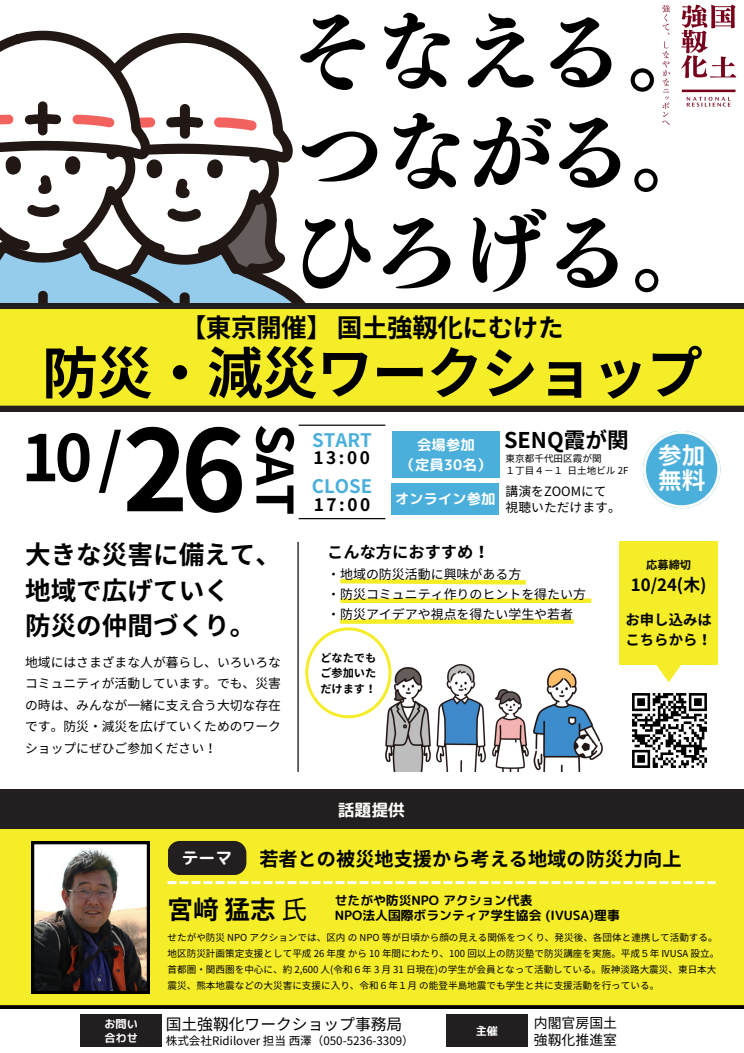
<style>
.page{position:relative;width:744px;height:1053px;background:#fff}
.page>*{position:absolute;margin:0;border:0;box-sizing:border-box;transform-origin:0 0}
.t1{font:700 111.92px "Noto Sans JP";color:#000}
.t2{font:88px/100.2px "TEST UD Mincho B";letter-spacing:.07em;color:#000;text-align:justify}
.t3{font:700 64px "Noto Sans JP";color:#000}
.t4{font:700 56px "Noto Sans JP";letter-spacing:-.02em;color:#000}
.t5{font:700 50px "Noto Sans JP";color:#000}
.t6{font:700 25.6px/35.7px "Noto Sans JP";color:#000}
.t7{font:700 25.6px "Noto Sans JP";letter-spacing:-.02em;color:#000}
.t8{font:700 23.64px/24.8px "Noto Sans JP";color:#fff}
.t9{font:700 21.64px "Noto Sans JP";color:#000}
.t10{font:700 19.2px "Noto Sans JP";color:#000}
.t11{font:700 18.64px "Noto Sans JP";color:#4aafdb}
.t12{font:700 17.2px "Noto Sans JP";letter-spacing:.15em;color:#000}
.t13{font:700 16.8px "Noto Sans JP";color:#000}
.t14{font:16.8px "rounded mplus 1 p bold";color:#fbfcf8}
.t15{font:16.8px "rounded mplus 1 p bold";color:#fff}
.t16{font:700 16.24px "Noto Sans JP";color:#000}
.t17{font:15.76px "Noto Sans JP";color:#000}
.t18{font:14.4px "rounded mplus 1 p bold";color:#fff}
.t19{font:700 14.4px "Noto Sans JP";color:#000}
.t20{font:13.88px "Noto Sans JP";color:#000}
.t21{font:12.96px "Noto Sans JP";color:#000}
.t22{font:12.8px/21.6px "Noto Sans JP";color:#000;text-align:justify}
.t23{font:12.8px "rounded mplus 1 p bold";color:#000}
.t24{font:11.6px "Noto Sans JP";color:#000}
.t25{font:700 11.2px "Noto Sans JP";color:#000}
.t26{font:11.2px "rounded mplus 1 p bold";color:#fff}
.t27{font:9.6px/16.2px "Noto Sans JP";color:#000}
.s1{font-weight:400}
</style>
<div class="page">
<svg style="left:0;top:31px;width:306px;height:272px"></svg>
<svg style="left:0;top:303px;width:744px;height:108px;background:#ded726"></svg>
<svg style="left:643px;top:431px;width:77px;height:77px"></svg>
<hr style="left:299px;top:424px;width:86px;height:2px;background:#000">
<div style="left:0;top:829px;width:744px;height:179px;background:#f5ed27"></div>
<div style="left:0;top:789px;width:744px;height:40px;background:#231f20"></div>
<svg style="left:168px;top:881px;width:547px;height:3px"></svg>
<div style="left:168px;top:840px;width:78px;height:35px;background:#231f20;border-radius:12px"></div>
<div style="left:80px;top:1014px;width:82px;height:33px;background:#231f20"></div>
<div style="left:446px;top:1013px;width:82px;height:33px;background:#231f20"></div>
<img style="left:31px;top:841px;width:119px;height:152px">
<hr style="left:299px;top:518px;width:86px;height:1px;background:#000">
<div style="left:392px;top:431px;width:108px;height:47px;background:#4aafdb"></div>
<div style="left:392px;top:483px;width:107px;height:31px;background:#4aafdb"></div>
<hr style="left:297px;top:542px;width:2px;height:229px;background:#000">
<img style="left:533px;top:668px;width:69px;height:103px">
<img style="left:493px;top:689px;width:35px;height:82px">
<img style="left:437px;top:664px;width:48px;height:107px">
<img style="left:385px;top:667px;width:46px;height:105px">
<img style="left:632px;top:693px;width:75px;height:75px">
<svg style="left:620px;top:542px;width:97px;height:140px;background:#f6ee3d"></svg>
<svg style="left:305px;top:627px;width:86px;height:91px"></svg>
<img style="left:662px;top:4px;width:75px;height:121px">
<svg style="left:340px;top:578px;width:186px;height:7px"></svg>
<div style="left:340px;top:598px;width:251px;height:5px;background:#f5ed27"></div>
<svg style="left:340px;top:619px;width:234px;height:4px"></svg>
<p class="t2" style="left:293px;top:1px;width:383px">そなえる。つながる。ひろげる。</p>
<p class="t7" style="left:181px;top:307px;width:384px">【東京開催】国土強靱化にむけた</p>
<p class="t4" style="left:42px;top:328px;width:662px">防災・減災ワークショップ</p>
<p class="t3" style="left:21px;top:407px;width:103px">10/</p>
<h5 class="t1" style="left:122px;top:381px;width:126px">26</h5>
<p class="t5" style="left:314px;top:424px;width:93px;rotate:90deg">SAT</p>
<p class="t6" style="left:25px;top:535px;width:257px">大きな災害に備えて、地域で広げていく<br>防災の仲間づくり。</p>
<p class="t22" style="left:25px;top:650px;width:257px">地域にはさまざまな人が暮らし、いろいろなコミュニティが活動しています。でも、災害の時は、みんなが一緒に支え合う大切な存在です。防災・減災を広げていくためのワークショップにぜひご参加ください！</p>
<p class="t11" style="left:312px;top:425px;width:61px">START</p>
<p class="t11" style="left:312px;top:471px;width:62px">CLOSE</p>
<p class="t12" style="left:313px;top:444px;width:58px">13:00</p>
<p class="t12" style="left:314px;top:491px;width:58px">17:00</p>
<h2 class="t18" style="left:417px;top:434px;width:59px">会場参加</h2>
<h3 class="t18" style="left:401px;top:454px;width:92px">（定員30名）</h3>
<h6 class="t18" style="left:395px;top:488px;width:102px">オンライン参加</h6>
<p class="t9" style="left:504px;top:423px;width:126px">SENQ霞が関</p>
<p class="t22" style="left:506px;top:479px;width:103px">講演をZOOMにて</p>
<p class="t22" style="left:506px;top:495px;width:117px">視聴いただけます。</p>
<p class="t27" style="left:506px;top:450px;width:98px">東京都千代田区霞が関</p>
<p class="t27" style="left:506px;top:461px;width:124px">１丁目４−１日土地ビル 2F</p>
<p class="t8" style="left:658px;top:441px;width:49px">参加無料</p>
<p class="t16" style="left:327px;top:539px;width:164px">こんな方におすすめ！</p>
<p class="t21" style="left:327px;top:564px;width:194px">・地域の防災活動に興味がある方</p>
<p class="t21" style="left:327px;top:584px;width:259px">・防災コミュニティ作りのヒントを得たい方</p>
<p class="t21" style="left:327px;top:604px;width:247px">・防災アイデアや視点を得たい学生や若者</p>
<p class="t25" style="left:320px;top:648px;width:57px">どなたでも</p>
<p class="t25" style="left:320px;top:664px;width:57px">ご参加いた</p>
<p class="t25" style="left:320px;top:679px;width:57px">だけます！</p>
<p class="t25" style="left:646px;top:556px;width:46px">応募締切</p>
<p class="t13" style="left:631px;top:571px;width:77px">10/24(木)</p>
<p class="t19" style="left:626px;top:608px;width:88px">お申し込みは</p>
<p class="t19" style="left:626px;top:628px;width:88px">こちらから！</p>
<h1 class="t14" style="left:338px;top:797px;width:69px">話題提供</h1>
<p class="t26" style="left:104px;top:1016px;width:35px">お問い</p>
<p class="t26" style="left:104px;top:1029px;width:35px">合わせ</p>
<p class="t10" style="left:259px;top:843px;width:424px">若者との被災地支援から考える地域の防災力向上</p>
<p class="t6" style="left:168px;top:890px;width:139px">宮﨑猛志<span class="s1">氏</span></p>
<p class="t23" style="left:335px;top:891px;width:199px">せたがや防災NPO アクション代表</p>
<p class="t15" style="left:182px;top:846px;width:52px">テーマ</p>
<p class="t23" style="left:335px;top:906px;width:287px">NPO法人国際ボランティア学生協会 (IVUSA)理事</p>
<p class="t27" style="left:168px;top:928px;width:553px">せたがや防災 NPO アクションでは、区内の NPO 等が日頃から顔の見える関係をつくり、発災後、各団体と連携して活動する。地区防災計画策定支援として平成 26 年度から 10 年間にわたり、100 回以上の防災塾で防災講座を実施。平成５年 IVUSA 設立。首都圏・関西圏を中心に、約 2,600 人(令和６年 3 月 31 日現在)の学生が会員となって活動している。阪神淡路大震災、東日本大震災、熊本地震などの大災害に支援に入り、令和６年１月の能登半島地震でも学生と共に支援活動を行っている。</p>
<p class="t17" style="left:166px;top:1011px;width:238px">国土強靱化ワークショップ事務局</p>
<p class="t24" style="left:166px;top:1031px;width:250px">株式会社Ridilover 担当西澤（050-5236-3309）</p>
<p class="t20" style="left:534px;top:1011px;width:83px">内閣官房国土</p>
<p class="t20" style="left:534px;top:1028px;width:85px">強靱化推進室</p>
<h4 class="t26" style="left:476px;top:1022px;width:24px">主催</h4>
</div>
